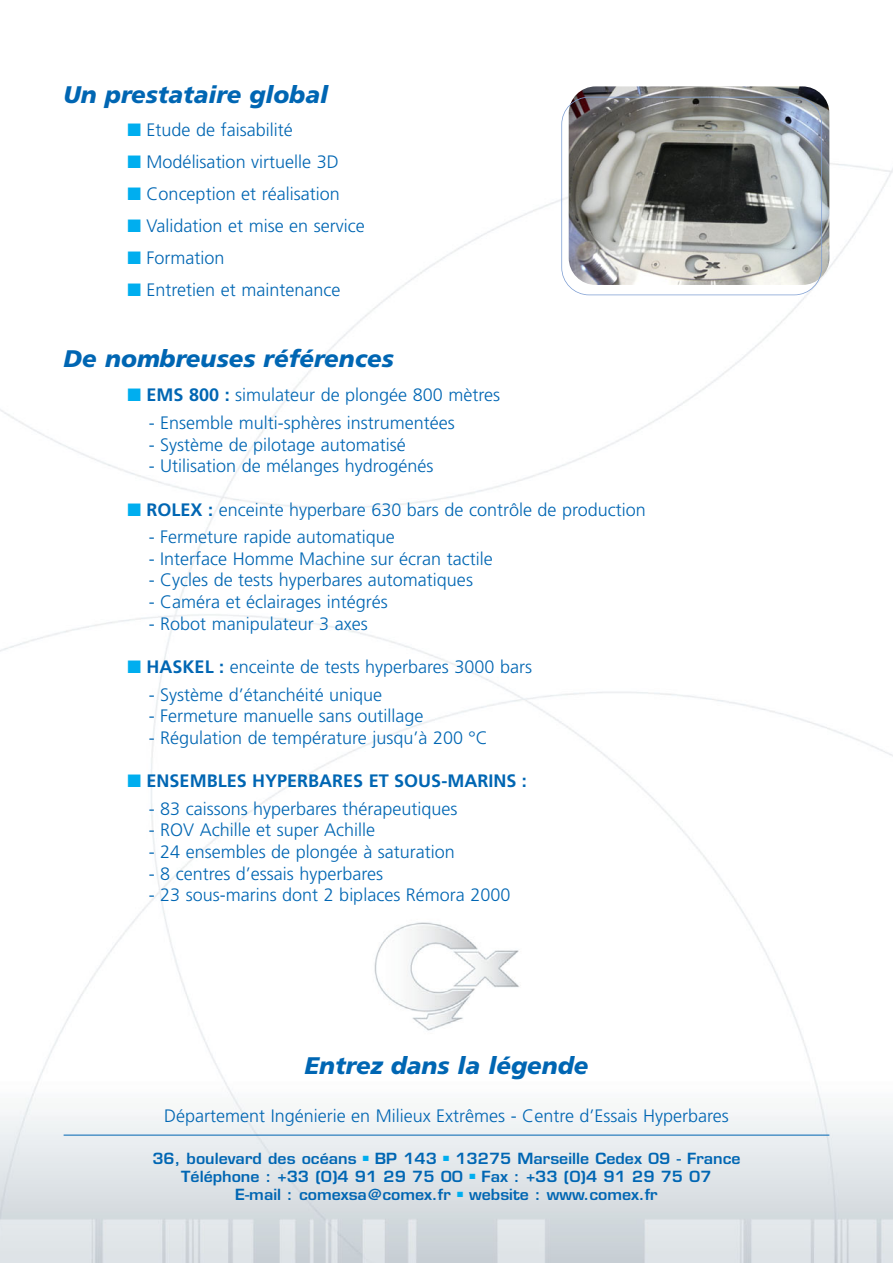
<style>
.page{position:relative;width:893px;height:1263px;background:#fff}
.page>*{position:absolute;margin:0;border:0;box-sizing:border-box;transform-origin:0 0}
.t1{font:italic 900 24px "Frutiger";color:#0066b3}
.t2{font:300 18px "Frutiger";color:#0066b3}
.t3{font:700 18px "Frutiger";color:#0066b3}
.t4{font:600 15px/18px "Eurostile";color:#0066b3;text-align:center;scale:1.06 1}
.s1{color:#00aeef}
.s2{font-weight:700}
</style>
<div class="page">
<img style="left:0;top:88px;width:892px;height:1175px">
<hr style="left:64px;top:1135px;width:765px;height:1px;background:#0066b3">
<img style="left:568px;top:86px;width:261px;height:199px;border-radius:27px">
<div style="left:561px;top:97px;width:261px;height:198px;border:2px solid #7f9fd3;border-radius:28px"></div>
<h1 class="t1" style="left:64px;top:85px;width:266px">Un prestataire global</h1>
<p class="t2" style="left:127px;top:122px;width:167px"><span class="s1">■</span> Etude de faisabilité</p>
<p class="t2" style="left:127px;top:154px;width:213px"><span class="s1">■</span> Modélisation virtuelle 3D</p>
<p class="t2" style="left:127px;top:186px;width:214px"><span class="s1">■</span> Conception et réalisation</p>
<p class="t2" style="left:127px;top:218px;width:239px"><span class="s1">■</span> Validation et mise en service</p>
<p class="t2" style="left:127px;top:250px;width:99px"><span class="s1">■</span> Formation</p>
<p class="t2" style="left:127px;top:282px;width:214px"><span class="s1">■</span> Entretien et maintenance</p>
<h1 class="t1" style="left:64px;top:349px;width:331px">De nombreuses références</h1>
<p class="t2" style="left:127px;top:388px;width:374px"><span class="s1">■</span> <span class="s2">EMS 800 :</span> simulateur de plongée 800 mètres</p>
<p class="t2" style="left:149px;top:416px;width:308px">- Ensemble multi-sphères instrumentées</p>
<p class="t2" style="left:149px;top:437px;width:258px">- Système de pilotage automatisé</p>
<p class="t2" style="left:149px;top:459px;width:286px">- Utilisation de mélanges hydrogénés</p>
<p class="t2" style="left:127px;top:502px;width:520px"><span class="s1">■</span> <span class="s2">ROLEX :</span> enceinte hyperbare 630 bars de contrôle de production</p>
<p class="t2" style="left:149px;top:530px;width:248px">- Fermeture rapide automatique</p>
<p class="t2" style="left:149px;top:551px;width:345px">- Interface Homme Machine sur écran tactile</p>
<p class="t2" style="left:149px;top:573px;width:326px">- Cycles de tests hyperbares automatiques</p>
<p class="t2" style="left:149px;top:595px;width:240px">- Caméra et éclairages intégrés</p>
<p class="t2" style="left:149px;top:616px;width:220px">- Robot manipulateur 3 axes</p>
<p class="t2" style="left:127px;top:659px;width:406px"><span class="s1">■</span> <span class="s2">HASKEL :</span> enceinte de tests hyperbares 3000 bars</p>
<p class="t2" style="left:149px;top:687px;width:235px">- Système d’étanchéité unique</p>
<p class="t2" style="left:149px;top:709px;width:276px">- Fermeture manuelle sans outillage</p>
<p class="t2" style="left:149px;top:730px;width:340px">- Régulation de température jusqu’à 200 °C</p>
<p class="t3" style="left:127px;top:774px;width:401px"><span class="s1">■</span> ENSEMBLES HYPERBARES ET SOUS-MARINS :</p>
<p class="t2" style="left:149px;top:801px;width:310px">- 83 caissons hyperbares thérapeutiques</p>
<p class="t2" style="left:149px;top:823px;width:228px">- ROV Achille et super Achille</p>
<p class="t2" style="left:149px;top:844px;width:308px">- 24 ensembles de plongée à saturation</p>
<p class="t2" style="left:149px;top:866px;width:236px">- 8 centres d’essais hyperbares</p>
<p class="t2" style="left:149px;top:888px;width:363px">- 23 sous-marins dont 2 biplaces Rémora 2000</p>
<h1 class="t1" style="left:304px;top:1056px;width:285px">Entrez dans la légende</h1>
<p class="t2" style="left:164px;top:1108px;width:566px">Département Ingénierie en Milieux Extrêmes - Centre d’Essais Hyperbares</p>
<p class="t4" style="left:152px;top:1151px;width:556px">36, boulevard des océans <sup>■</sup> BP 143 <sup>■</sup> 13275 Marseille Cedex 09 - France<br>Téléphone : +33 (0)4 91 29 75 00 <sup>■</sup> Fax : +33 (0)4 91 29 75 07<br>E-mail : comexsa@comex.fr <sup>■</sup> website : www.comex.fr</p>
</div>
